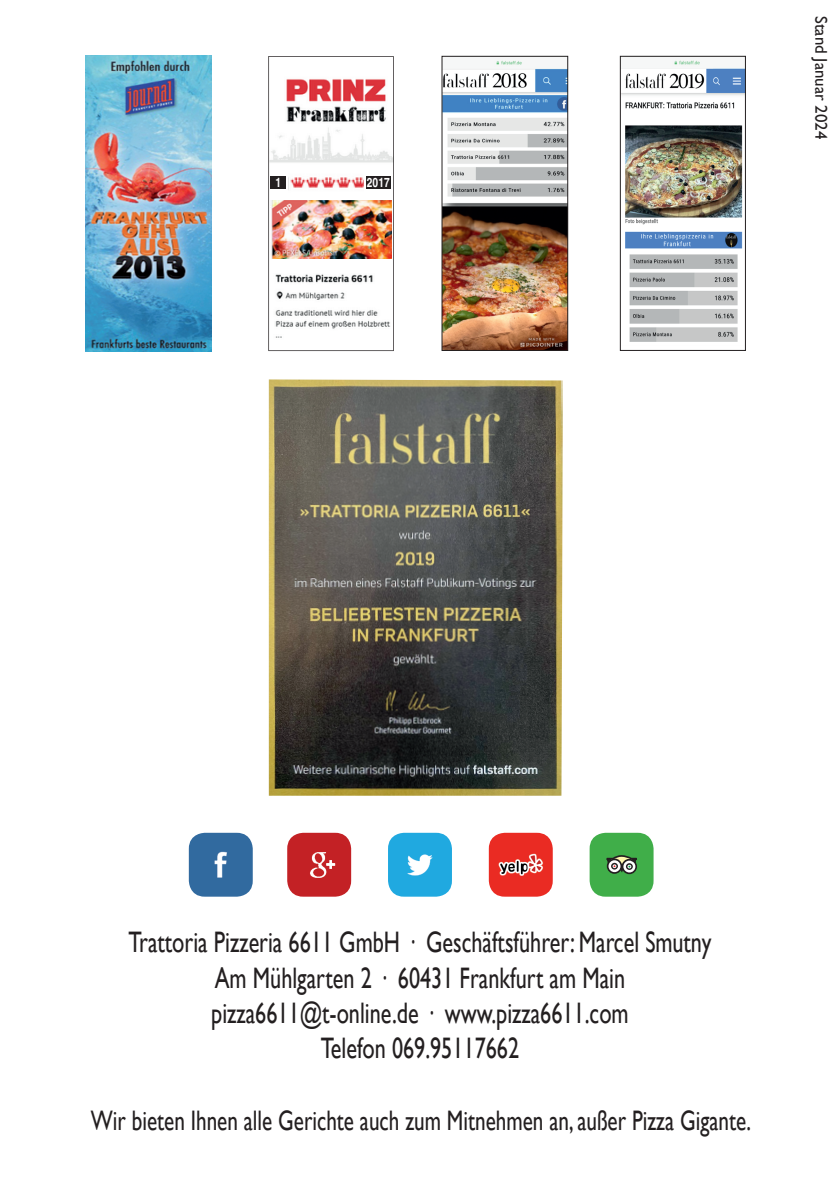
<style>
.page{position:relative;width:840px;height:1187px;background:#fff}
.page>*{position:absolute;margin:0;border:0;box-sizing:border-box;transform-origin:0 0}
.t1{font:29.6px/35.4px "Gill Sans";color:#231f20;text-align:center;scale:.75 1}
.t2{font:28.2px "Gill Sans";color:#231f20;scale:.75 1}
.t3{font:17px "Gill Sans";color:#231f20}
.t4{font:700 13px "Helvetica";color:#fff;scale:.79 1}
</style>
<div class="page">
<img style="left:269px;top:379px;width:293px;height:417px">
<img style="left:189px;top:833px;width:63px;height:63px">
<img style="left:287px;top:833px;width:64px;height:63px">
<img style="left:388px;top:833px;width:63px;height:63px">
<img style="left:488px;top:833px;width:64px;height:63px">
<img style="left:86px;top:56px;width:126px;height:295px">
<div style="left:589px;top:833px;width:64px;height:63px;background:#40ae49;border-radius:16px"></div>
<svg style="left:606px;top:855px;width:31px;height:20px"></svg>
<img style="left:268px;top:56px;width:125px;height:295px">
<img style="left:288px;top:172px;width:75px;height:20px">
<div style="left:366px;top:176px;width:24px;height:13px;background:#231f20"></div>
<div style="left:270px;top:176px;width:16px;height:13px;background:#231f20"></div>
<img style="left:443px;top:58px;width:122px;height:291px">
<div style="left:441px;top:56px;width:126px;height:295px;border:1px solid #231f20"></div>
<img style="left:621px;top:58px;width:122px;height:284px">
<div style="left:619px;top:56px;width:126px;height:295px;border:1px solid #231f20"></div>
<p class="t4" style="left:275px;top:175px;width:9px">1</p>
<p class="t4" style="left:367px;top:174px;width:30px">2017</p>
<p class="t3" style="left:830px;top:16px;width:125px;rotate:90deg">Stand Januar 2024</p>
<p class="t1" style="left:128px;top:925px;width:778px">Trattoria Pizzeria 6611 GmbH · Geschäftsführer: Marcel Smutny Am Mühlgarten 2 · 60431 Frankfurt am Main pizza6611@t-online.de · www.pizza6611.com<br>Telefon 069.95117662</p>
<p class="t2" style="left:91px;top:1104px;width:881px">Wir bieten Ihnen alle Gerichte auch zum Mitnehmen an, außer Pizza Gigante.</p>
</div>
